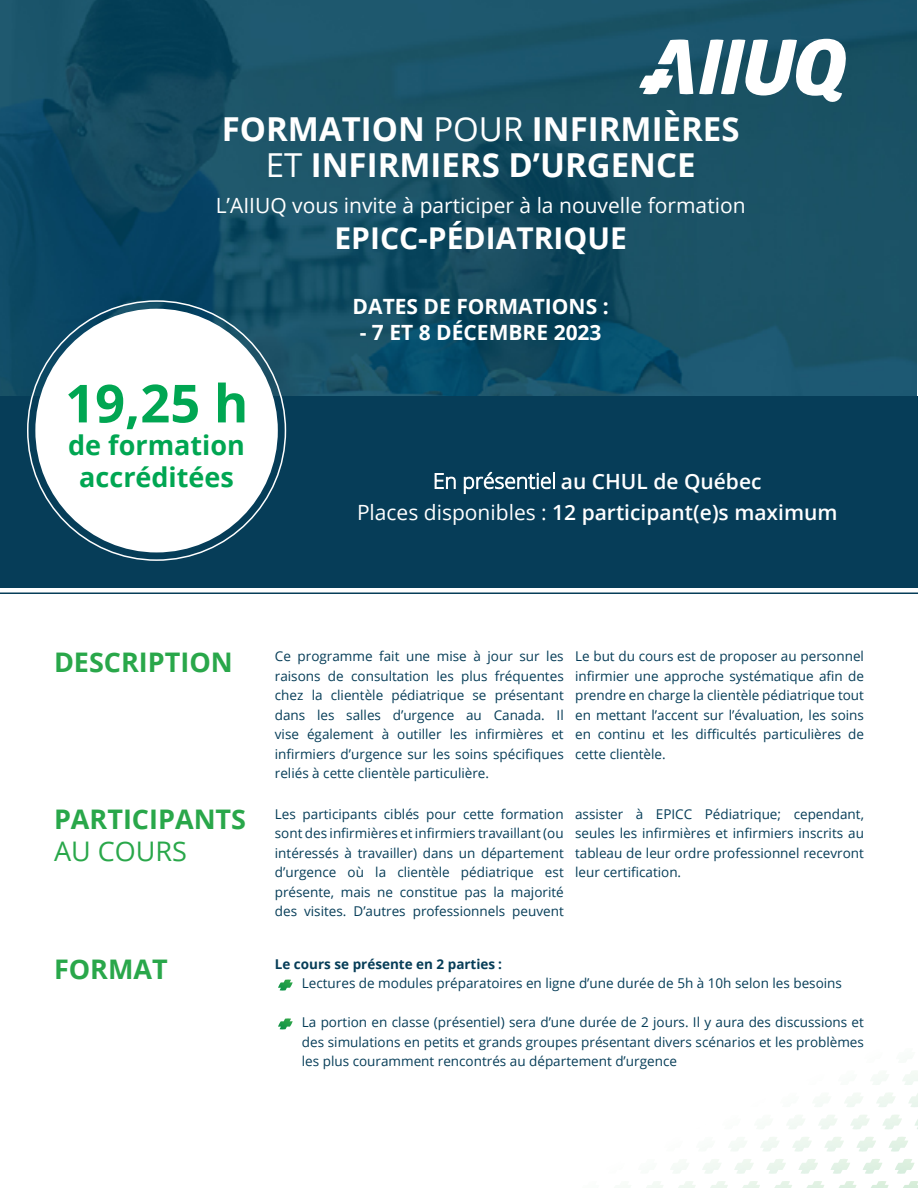
<style>
.page{position:relative;width:918px;height:1188px;background:#fff}
.page>*{position:absolute;margin:0;border:0;box-sizing:border-box;transform-origin:0 0}
.t1{font:700 52.5px "Open Sans";color:#00a652}
.t2{font:700 33px/36px "Open Sans";color:#fff;text-align:center}
.t3{font:700 30px "Open Sans";color:#fff}
.t4{font:700 27px "Open Sans";color:#29a74a}
.t5{font:700 27px/32.4px "Open Sans";color:#00a652;text-align:center}
.t6{font:27px "Open Sans";color:#29a74a}
.t7{font:600 21px/31.2px "Open Sans";color:#fff;text-align:center}
.t8{font:21px "Open Sans";color:#fff}
.t9{font:700 21px "Open Sans";color:#fff}
.t10{font:13.5px/19.5px "Open Sans";color:#063d58;text-align:justify}
.t11{font:700 13.5px "Open Sans";color:#063d58}
.s1{font-weight:400}
.s2{font-weight:300}
</style>
<div class="page">
<img style="left:0;top:1px;width:916px;height:395px">
<div style="left:0;top:396px;width:918px;height:192px;background:#063d58"></div>
<hr style="left:0;top:592px;width:918px;height:2px;background:#063d58">
<div style="left:35px;top:309px;width:243px;height:243px;background:#fff;border-radius:50%"></div>
<svg style="left:639px;top:40px;width:54px;height:54px"></svg>
<svg style="left:699px;top:39px;width:150px;height:65px"></svg>
<svg style="left:278px;top:980px;width:15px;height:11px"></svg>
<svg style="left:278px;top:1018px;width:15px;height:11px"></svg>
<svg style="left:873px;top:1080px;width:13px;height:5px"></svg>
<svg style="left:902px;top:1071px;width:16px;height:14px"></svg>
<svg style="left:845px;top:1094px;width:18px;height:13px"></svg>
<svg style="left:876px;top:1093px;width:19px;height:14px"></svg>
<svg style="left:909px;top:1093px;width:9px;height:14px"></svg>
<svg style="left:787px;top:1118px;width:18px;height:11px"></svg>
<svg style="left:819px;top:1115px;width:18px;height:14px"></svg>
<svg style="left:851px;top:1115px;width:18px;height:14px"></svg>
<svg style="left:883px;top:1115px;width:19px;height:14px"></svg>
<svg style="left:915px;top:1119px;width:3px;height:10px"></svg>
<svg style="left:729px;top:1142px;width:17px;height:9px"></svg>
<svg style="left:760px;top:1137px;width:19px;height:14px"></svg>
<svg style="left:792px;top:1137px;width:20px;height:15px"></svg>
<svg style="left:824px;top:1137px;width:20px;height:15px"></svg>
<svg style="left:856px;top:1137px;width:20px;height:15px"></svg>
<svg style="left:889px;top:1137px;width:19px;height:15px"></svg>
<svg style="left:673px;top:1168px;width:13px;height:5px"></svg>
<svg style="left:702px;top:1159px;width:19px;height:15px"></svg>
<svg style="left:734px;top:1159px;width:20px;height:15px"></svg>
<svg style="left:766px;top:1159px;width:20px;height:15px"></svg>
<svg style="left:798px;top:1159px;width:20px;height:15px"></svg>
<svg style="left:831px;top:1159px;width:19px;height:15px"></svg>
<svg style="left:863px;top:1159px;width:19px;height:15px"></svg>
<svg style="left:895px;top:1159px;width:20px;height:15px"></svg>
<svg style="left:646px;top:1182px;width:17px;height:6px"></svg>
<svg style="left:678px;top:1181px;width:18px;height:7px"></svg>
<svg style="left:710px;top:1181px;width:18px;height:7px"></svg>
<svg style="left:742px;top:1181px;width:18px;height:7px"></svg>
<svg style="left:774px;top:1181px;width:18px;height:7px"></svg>
<svg style="left:807px;top:1181px;width:17px;height:7px"></svg>
<svg style="left:839px;top:1181px;width:18px;height:7px"></svg>
<svg style="left:871px;top:1181px;width:18px;height:7px"></svg>
<svg style="left:903px;top:1181px;width:15px;height:7px"></svg>
<h2 class="t2" style="left:222px;top:110px;width:519px">FORMATION <span class="s1">POUR</span> INFIRMIÈRES<br><span class="s1">ET</span> INFIRMIERS D’URGENCE</h2>
<h3 class="t8" style="left:216px;top:191px;width:531px">L’AIIUQ vous invite à participer à la nouvelle formation</h3>
<h3 class="t3" style="left:334px;top:217px;width:294px">EPICC-PÉDIATRIQUE</h3>
<h1 class="t1" style="left:65px;top:366px;width:185px">19,25 h</h1>
<h3 class="t5" style="left:68px;top:428px;width:178px">de formation accréditées</h3>
<h3 class="t9" style="left:353px;top:292px;width:258px">DATES DE FORMATIONS :</h3>
<h3 class="t9" style="left:360px;top:317px;width:243px">- 7 ET 8 DÉCEMBRE 2023</h3>
<h3 class="t7" style="left:357px;top:465px;width:482px"><span class="s2">En présentiel</span> au CHUL de Québec<br><span class="s1">Places disponibles :</span> 12 participant(e)s maximum</h3>
<h3 class="t4" style="left:54px;top:643px;width:180px">DESCRIPTION</h3>
<h3 class="t4" style="left:54px;top:800px;width:194px">PARTICIPANTS</h3>
<h3 class="t6" style="left:54px;top:833px;width:135px">AU COURS</h3>
<h3 class="t4" style="left:54px;top:950px;width:115px">FORMAT</h3>
<p class="t10" style="left:275px;top:646px;width:290px">Ce programme fait une mise à jour sur les raisons de consultation les plus fréquentes chez la clientèle pédiatrique se présentant dans les salles d’urgence au Canada. Il vise également à outiller les infirmières et infirmiers d’urgence sur les soins spécifiques reliés à cette clientèle particulière.</p>
<p class="t10" style="left:275px;top:804px;width:290px">Les participants ciblés pour cette formation sont des infirmières et infirmiers travaillant (ou intéressés à travailler) dans un département d’urgence où la clientèle pédiatrique est présente, mais ne constitue pas la majorité des visites. D’autres professionnels peuvent</p>
<p class="t11" style="left:275px;top:954px;width:229px">Le cours se présente en 2 parties :</p>
<p class="t10" style="left:302px;top:973px;width:542px">Lectures de modules préparatoires en ligne d’une durée de 5h à 10h selon les besoins</p>
<p class="t10" style="left:302px;top:1012px;width:564px">La portion en classe (présentiel) sera d’une durée de 2 jours. Il y aura des discussions et des simulations en petits et grands groupes présentant divers scénarios et les problèmes les plus couramment rencontrés au département d’urgence</p>
<p class="t10" style="left:575px;top:646px;width:290px">Le but du cours est de proposer au personnel infirmier une approche systématique afin de prendre en charge la clientèle pédiatrique tout en mettant l’accent sur l’évaluation, les soins en continu et les difficultés particulières de cette clientèle.</p>
<p class="t10" style="left:575px;top:804px;width:290px">assister à EPICC Pédiatrique; cependant, seules les infirmières et infirmiers inscrits au tableau de leur ordre professionnel recevront leur certification.</p>
</div>
